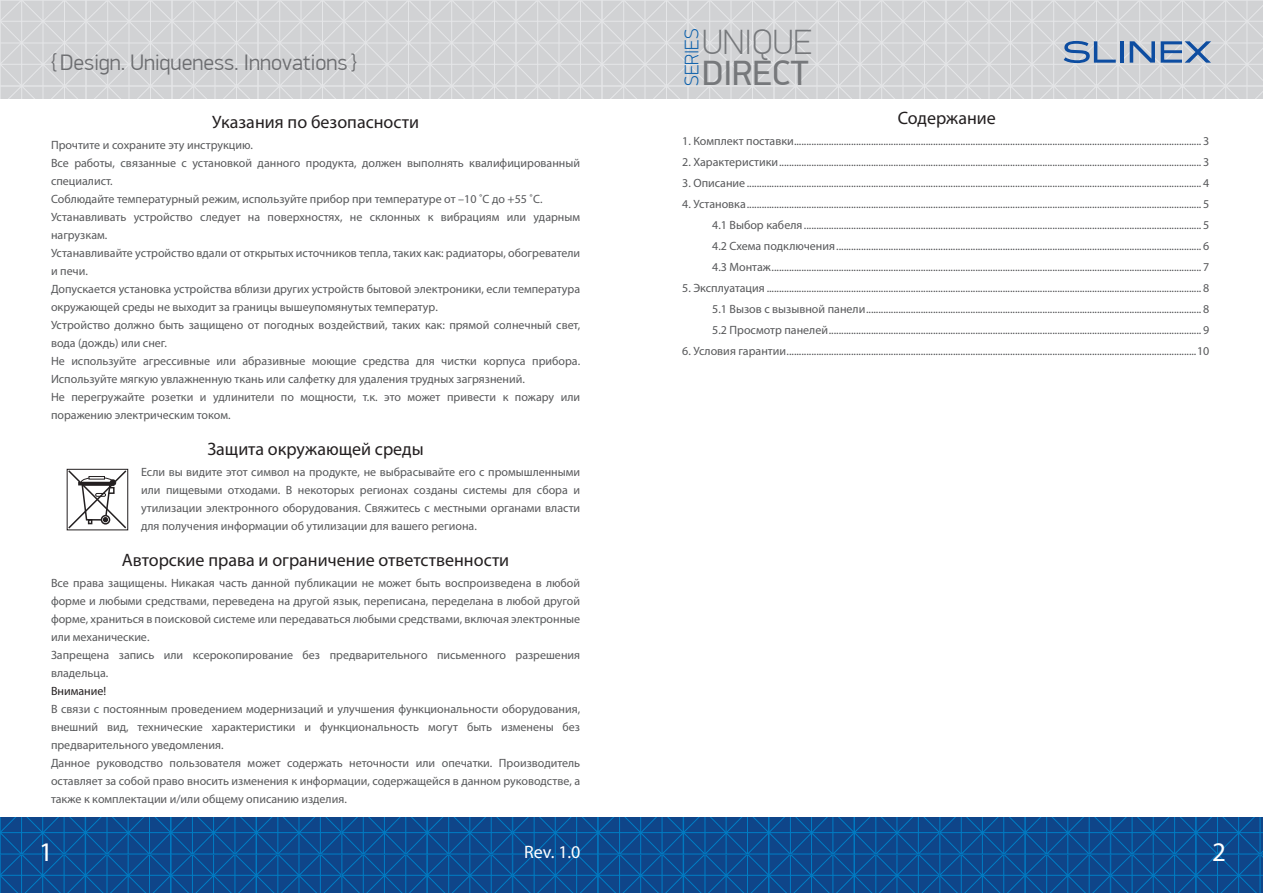
<style>
.page{position:relative;width:1263px;height:893px;background:#fff}
.page>*{position:absolute;margin:0;border:0;box-sizing:border-box;transform-origin:0 0}
.t1{font:100 35.25px "PF Din Display Pro";color:#76787b}
.t2{font:35.25px "PF Din Display Pro";color:#76787b}
.t3{font:27px "Myriad Pro";color:#fff}
.t4{font:300 22.5px "PF Din Display Pro";color:#6c6d70}
.t5{font:100 19.65px "PF Din Display Pro";color:#015aaa}
.t6{font:18px "Myriad Pro";color:#231f20}
.t7{font:18px "Myriad Pro";color:#fff}
.t8{font:12px/18px "Myriad Pro";color:#57585a;text-align:justify}
.s1{color:#231f20}
</style>
<div class="page">
<svg style="left:0;top:818px;width:1263px;height:75px;background:#0c4d91"></svg>
<svg style="left:0;top:0;width:1263px;height:98px;background:#d4d5d7"></svg>
<svg style="left:67px;top:469px;width:61px;height:61px"></svg>
<svg style="left:1064px;top:41px;width:52px;height:22px"></svg>
<hr style="left:1120px;top:41px;width:4px;height:22px;background:#0d4da1">
<svg style="left:1130px;top:41px;width:25px;height:22px"></svg>
<svg style="left:1161px;top:41px;width:50px;height:22px"></svg>
<p class="t4" style="left:51px;top:49px;width:307px">{ Design. Uniqueness. Innovations }</p>
<p class="t6" style="left:212px;top:111px;width:208px">Указания по безопасности</p>
<p class="t8" style="left:51px;top:136px;width:531px;text-align:left">Прочтите и сохраните эту инструкцию.<br>Все работы, связанные с установкой данного продукта, должен выполнять квалифицированный специалист.<br>Соблюдайте температурный режим, используйте прибор при температуре от –10 ˚C до +55 ˚C.<br>Устанавливать устройство следует на поверхностях, не склонных к вибрациям или ударным нагрузкам.<br>Устанавливайте устройство вдали от открытых источников тепла, таких как: радиаторы, обогреватели и печи.<br>Допускается установка устройства вблизи других устройств бытовой электроники, если температура окружающей среды не выходит за границы вышеупомянутых температур.<br>Устройство должно быть защищено от погодных воздействий, таких как: прямой солнечный свет, вода (дождь) или снег.<br>Не используйте агрессивные или абразивные моющие средства для чистки корпуса прибора.<br>Используйте мягкую увлажненную ткань или салфетку для удаления трудных загрязнений.<br>Не перегружайте розетки и удлинители по мощности, т.к. это может привести к пожару или поражению электрическим током.</p>
<p class="t6" style="left:207px;top:438px;width:218px">Защита окружающей среды</p>
<p class="t8" style="left:141px;top:463px;width:441px">Если вы видите этот символ на продукте, не выбрасывайте его с промышленными или пищевыми отходами. В некоторых регионах созданы системы для сбора и утилизации электронного оборудования. Свяжитесь с местными органами власти для получения информации об утилизации для вашего региона.</p>
<p class="t6" style="left:122px;top:549px;width:389px">Авторские права и ограничение ответственности</p>
<p class="t8" style="left:51px;top:574px;width:531px;text-align:left">Все права защищены. Никакая часть данной публикации не может быть воспроизведена в любой форме и любыми средствами, переведена на другой язык, переписана, переделана в любой другой форме, храниться в поисковой системе или передаваться любыми средствами, включая электронные или механические.<br>Запрещена запись или ксерокопирование без предварительного письменного разрешения владельца.<br><span class="s1">Внимание!<br></span>В связи с постоянным проведением модернизаций и улучшения функциональности оборудования, внешний вид, технические характеристики и функциональность могут быть изменены без предварительного уведомления.<br>Данное руководство пользователя может содержать неточности или опечатки. Производитель оставляет за собой право вносить изменения к информации, содержащейся в данном руководстве, а также к комплектации и/или общему описанию изделия.</p>
<p class="t5" style="left:680px;top:86px;width:59px;rotate:-90deg">SERIES</p>
<p class="t1" style="left:702px;top:22px;width:112px">UNIQUE</p>
<p class="t2" style="left:702px;top:52px;width:108px">DIRECT</p>
<p class="t6" style="left:898px;top:107px;width:100px">Содержание</p>
<p class="t8" style="left:682px;top:132px;width:529px">1. Комплект поставки.................................................................................................................................................................... 3</p>
<p class="t8" style="left:682px;top:153px;width:529px">2. Характеристики.......................................................................................................................................................................... 3</p>
<p class="t8" style="left:682px;top:174px;width:529px">3. Описание ....................................................................................................................................................................................... 4</p>
<p class="t8" style="left:712px;top:193px;width:499px;line-height:21px;text-indent:-30px">4. Установка....................................................................................................................................................................................... 5<br>4.1 Выбор кабеля ................................................................................................................................................................ 5<br>4.2 Схема подключения................................................................................................................................................... 6<br>4.3 Монтаж............................................................................................................................................................................. 7</p>
<p class="t8" style="left:712px;top:277px;width:499px;line-height:21px;text-indent:-30px">5. Эксплуатация ............................................................................................................................................................................... 8<br>5.1 Вызов с вызывной панели....................................................................................................................................... 8<br>5.2 Просмотр панелей...................................................................................................................................................... 9</p>
<p class="t8" style="left:682px;top:342px;width:529px">6. Условия гарантии.....................................................................................................................................................................10</p>
<p class="t3" style="left:39px;top:835px;width:15px">1</p>
<p class="t7" style="left:524px;top:840px;width:58px">Rev. 1.0</p>
<p class="t3" style="left:1212px;top:835px;width:15px">2</p>
</div>
